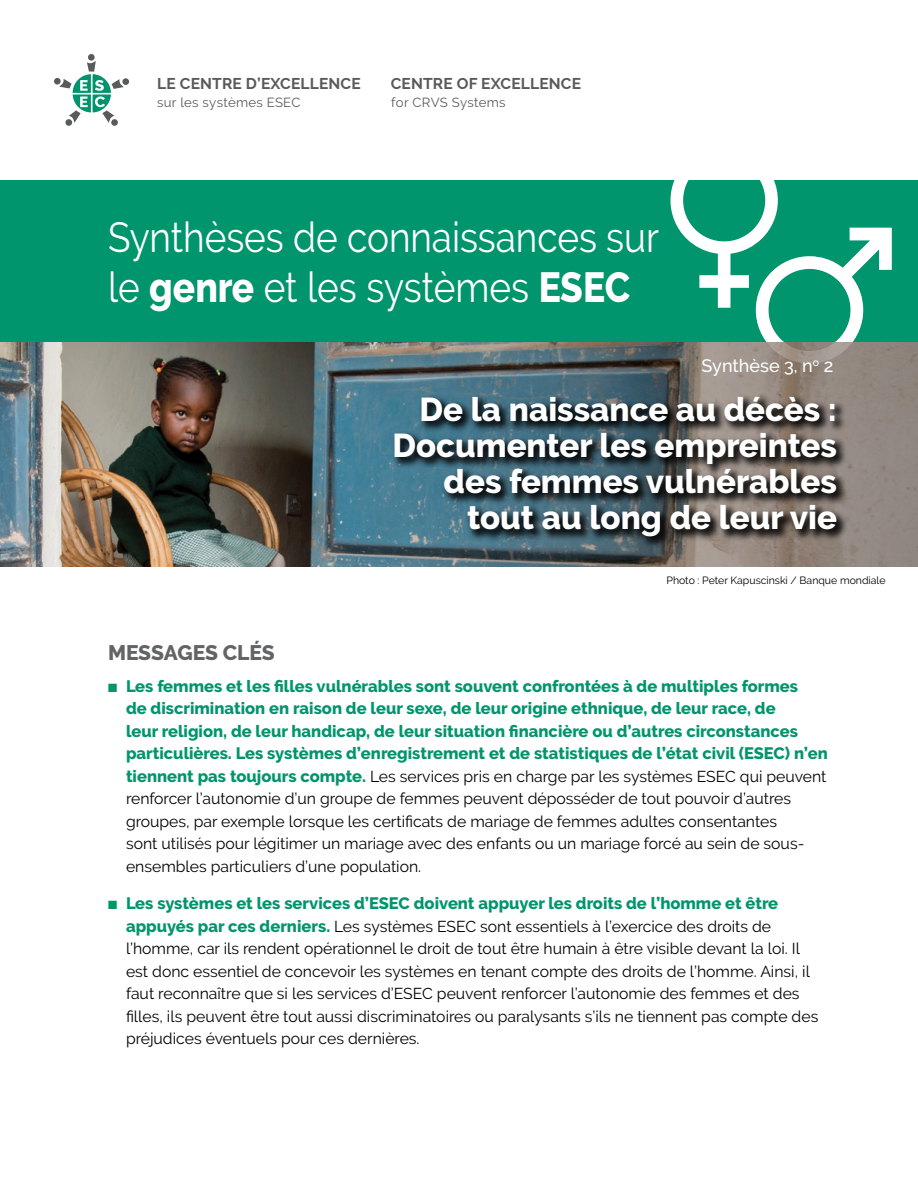
<style>
.page{position:relative;width:918px;height:1188px;background:#fff}
.page>*{position:absolute;margin:0;border:0;box-sizing:border-box;transform-origin:0 0}
.Series_title{font:42px/50.4px "Raleway";color:#fff;scale:.88 1}
.t1{font:800 33px/36px "Raleway";color:#fff;text-align:right}
.t2{font:800 21px "Raleway";letter-spacing:-.005em;color:#636466}
.t3{font:500 18px "Raleway";color:#fff}
.t4{font:800 16.5px/22.5px "Raleway";color:#00956d}
.t5{font:15.75px/22.5px "Raleway";color:#000}
.t6{font:700 15.6px "Raleway";letter-spacing:.01em;color:#585a5b}
.t7{font:13.2px "Raleway";letter-spacing:.02em;color:#585a5b}
.photo_credit{font:10.5px "Raleway";color:#000}
.s1{font-weight:800}
.s2{font-weight:800;font-size:16.5px;color:#00956d}
</style>
<div class="page">
<div style="left:122px;top:78px;width:7px;height:7px;background:#585a5b;border-radius:50%"></div>
<div style="left:54px;top:78px;width:7px;height:7px;background:#585a5b;border-radius:50%"></div>
<svg style="left:59px;top:54px;width:65px;height:72px"></svg>
<div style="left:0;top:180px;width:918px;height:162px;background:#00956d"></div>
<img style="left:0;top:342px;width:918px;height:225px">
<div style="left:391px;top:394px;width:458px;height:155px;background:#000;opacity:.85"></div>
<svg style="left:670px;top:180px;width:222px;height:184px"></svg>
<p class="t6" style="left:157px;top:75px;width:205px">LE CENTRE D’EXCELLENCE</p>
<p class="t7" style="left:157px;top:95px;width:145px">sur les systèmes ESEC</p>
<p class="t6" style="left:391px;top:75px;width:192px">CENTRE OF EXCELLENCE</p>
<p class="t7" style="left:391px;top:95px;width:116px">for CRVS Systems</p>
<p class="Series_title" style="left:108px;top:212px;width:628px">Synthèses de connaissances sur le <span class="s1">genre</span> et les systèmes <span class="s1">ESEC</span></p>
<p class="t3" style="left:702px;top:355px;width:133px">Synthèse 3, n<sup>o</sup> 2</p>
<h1 class="t1" style="left:393px;top:392px;width:446px">De la naissance au décès :<br>Documenter les empreintes des femmes vulnérables tout au long de leur vie</h1>
<p class="photo_credit" style="left:666px;top:574px;width:221px">Photo : Peter Kapuscinski / Banque mondiale</p>
<h2 class="t2" style="left:108px;top:641px;width:168px">MESSAGES CLÉS</h2>
<p class="t4" style="left:126px;top:675px;width:703px;text-indent:-18px">■ Les femmes et les filles vulnérables sont souvent confrontées à de multiples formes<br>de discrimination en raison de leur sexe, de leur origine ethnique, de leur race, de<br>leur religion, de leur handicap, de leur situation financière ou d’autres circonstances particulières. Les systèmes d’enregistrement et de statistiques de l’état civil (ESEC) n’en</p>
<p class="t5" style="left:126px;top:765px;width:702px"><span class="s2">tiennent pas toujours compte.</span> Les services pris en charge par les systèmes ESEC qui peuvent renforcer l’autonomie d’un groupe de femmes peuvent déposséder de tout pouvoir d’autres groupes, par exemple lorsque les certificats de mariage de femmes adultes consentantes<br>sont utilisés pour légitimer un mariage avec des enfants ou un mariage forcé au sein de sous&shy;ensembles particuliers d’une population.</p>
<p class="t4" style="left:108px;top:892px;width:672px">■ Les systèmes et les services d’ESEC doivent appuyer les droits de l’homme et être</p>
<p class="t5" style="left:126px;top:915px;width:694px"><span class="s2">appuyés par ces derniers.</span> Les systèmes ESEC sont essentiels à l’exercice des droits de l’homme, car ils rendent opérationnel le droit de tout être humain à être visible devant la loi. Il est donc essentiel de concevoir les systèmes en tenant compte des droits de l’homme. Ainsi, il faut reconnaître que si les services d’ESEC peuvent renforcer l’autonomie des femmes et des filles, ils peuvent être tout aussi discriminatoires ou paralysants s’ils ne tiennent pas compte des préjudices éventuels pour ces dernières.</p>
</div>
